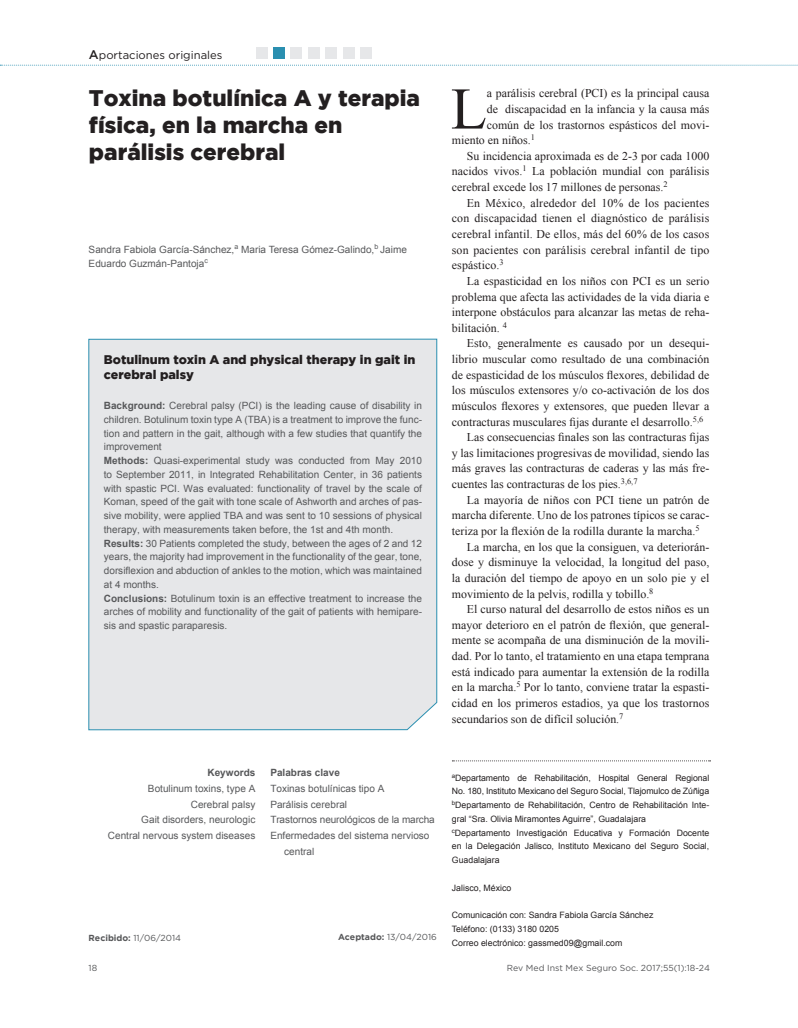
<style>
.page{position:relative;width:798px;height:1028px;background:#fff}
.page>*{position:absolute;margin:0;border:0;box-sizing:border-box;transform-origin:0 0}
.t1{font:59.12px "Times New Roman";color:#231f20}
.t2{font:900 22.5px/27px "Gotham";color:#231f20}
.t3{font:900 12.5px/15px "Gotham";color:#231f20}
.t4{font:11.88px "Times New Roman";color:#231f20}
.t5{font:11.25px "Gotham";color:#231f20}
.t6{font:10px/13.8px "Arial";color:#57585a}
.t7{font:700 10px "Arial";color:#57585a}
.t8{font:8.75px/13.8px "Arial";color:#231f20}
.t9{font:8.75px "Gotham";color:#57585a}
.s1{font-weight:500;font-size:12.5px}
.s2{font-weight:700}
</style>
<div class="page">
<div style="left:88px;top:338px;width:349px;height:392px;background:#e6e7e9"></div>
<svg style="left:0;top:65px;width:798px;height:1px"></svg>
<div style="left:273px;top:48px;width:11px;height:11px;background:#2a8fb0"></div>
<div style="left:256px;top:48px;width:11px;height:11px;background:#e6e7e9"></div>
<div style="left:308px;top:48px;width:11px;height:11px;background:#e6e7e9"></div>
<div style="left:290px;top:48px;width:12px;height:11px;background:#e6e7e9"></div>
<div style="left:343px;top:48px;width:11px;height:11px;background:#e6e7e9"></div>
<div style="left:325px;top:48px;width:11px;height:11px;background:#e6e7e9"></div>
<div style="left:360px;top:48px;width:11px;height:11px;background:#e6e7e9"></div>
<svg style="left:452px;top:760px;width:258px;height:1px"></svg>
<p class="t5" style="left:89px;top:48px;width:135px"><span class="s1">A</span>portaciones originales</p>
<h2 class="t2" style="left:89px;top:84px;width:332px">Toxina botulínica A y terapia física, en la marcha en parálisis cerebral</h2>
<p class="t6" style="left:89px;top:242px;width:320px">Sandra Fabiola García-Sánchez,<sup>a</sup> Maria Teresa Gómez-Galindo,<sup>b</sup> Jaime<br>Eduardo Guzmán-Pantoja<sup>c</sup></p>
<p class="t3" style="left:104px;top:352px;width:313px">Botulinum toxin A and physical therapy in gait in cerebral palsy</p>
<p class="t6" style="left:104px;top:399px;width:319px"><span class="s2">Background:</span> Cerebral palsy (PCI) is the leading cause of disability in children. Botulinum toxin type A (TBA) is a treatment to improve the func&shy;tion and pattern in the gait, although with a few studies that quantify the improvement<br><span class="s2">Methods:</span> Quasi-experimental study was conducted from May 2010 to September 2011, in Integrated Rehabilitation Center, in 36 patients with spastic PCI. Was evaluated: functionality of travel by the scale of Koman, speed of the gait with tone scale of Ashworth and arches of pas&shy;sive mobility, were applied TBA and was sent to 10 sessions of physical therapy, with measurements taken before, the 1st and 4th month.<br><span class="s2">Results:</span> 30 Patients completed the study, between the ages of 2 and 12 years, the majority had improvement in the functionality of the gear, tone, dorsiflexion and abduction of ankles to the motion, which was maintained at 4 months.<br><span class="s2">Conclusions:</span> Botulinum toxin is an effective treatment to increase the arches of mobility and functionality of the gait of patients with hemipare&shy;sis and spastic paraparesis.</p>
<h1 class="t1" style="left:450px;top:69px;width:38px">L</h1>
<p class="t4" style="left:486px;top:85px;width:224px">a parálisis cerebral (PCI) es la principal causa</p>
<p class="t4" style="left:486px;top:101px;width:224px">de discapacidad en la infancia y la causa más</p>
<p class="t4" style="left:486px;top:117px;width:224px">común de los trastornos espásticos del movi-</p>
<p class="t4" style="left:451px;top:132px;width:84px">miento en niños.<sup>1</sup></p>
<p class="t4" style="left:466px;top:148px;width:244px">Su incidencia aproximada es de 2-3 por cada 1000</p>
<p class="t4" style="left:451px;top:163px;width:259px">nacidos vivos.<sup>1</sup> La población mundial con parálisis</p>
<p class="t4" style="left:451px;top:179px;width:217px">cerebral excede los 17 millones de personas.<sup>2</sup></p>
<p class="t4" style="left:466px;top:195px;width:244px">En México, alrededor del 10% de los pacientes</p>
<p class="t4" style="left:451px;top:210px;width:259px">con discapacidad tienen el diagnóstico de parálisis</p>
<p class="t4" style="left:451px;top:226px;width:259px">cerebral infantil. De ellos, más del 60% de los casos</p>
<p class="t4" style="left:451px;top:242px;width:259px">son pacientes con parálisis cerebral infantil de tipo</p>
<p class="t4" style="left:451px;top:257px;width:53px">espástico.<sup>3</sup></p>
<p class="t4" style="left:466px;top:273px;width:244px">La espasticidad en los niños con PCI es un serio</p>
<p class="t4" style="left:451px;top:288px;width:259px">problema que afecta las actividades de la vida diaria e</p>
<p class="t4" style="left:451px;top:304px;width:259px">interpone obstáculos para alcanzar las metas de reha-</p>
<p class="t4" style="left:451px;top:320px;width:56px">bilitación. <sup>4</sup></p>
<p class="t4" style="left:466px;top:335px;width:244px">Esto, generalmente es causado por un desequi-</p>
<p class="t4" style="left:451px;top:351px;width:259px">librio muscular como resultado de una combinación</p>
<p class="t4" style="left:451px;top:367px;width:259px">de espasticidad de los músculos flexores, debilidad de</p>
<p class="t4" style="left:451px;top:382px;width:259px">los músculos extensores y/o co-activación de los dos</p>
<p class="t4" style="left:451px;top:398px;width:259px">músculos flexores y extensores, que pueden llevar a</p>
<p class="t4" style="left:451px;top:413px;width:253px">contracturas musculares fijas durante el desarrollo.<sup>5,6</sup></p>
<p class="t4" style="left:466px;top:429px;width:244px">Las consecuencias finales son las contracturas fijas</p>
<p class="t4" style="left:451px;top:445px;width:259px">y las limitaciones progresivas de movilidad, siendo las</p>
<p class="t4" style="left:451px;top:460px;width:259px">más graves las contracturas de caderas y las más fre-</p>
<p class="t4" style="left:451px;top:476px;width:187px">cuentes las contracturas de los pies.<sup>3,6,7</sup></p>
<p class="t4" style="left:466px;top:492px;width:244px">La mayoría de niños con PCI tiene un patrón de</p>
<p class="t4" style="left:451px;top:507px;width:259px">marcha diferente. Uno de los patrones típicos se carac-</p>
<p class="t4" style="left:451px;top:523px;width:249px">teriza por la flexión de la rodilla durante la marcha.<sup>5</sup></p>
<p class="t4" style="left:466px;top:538px;width:244px">La marcha, en los que la consiguen, va deteriorán-</p>
<p class="t4" style="left:451px;top:554px;width:259px">dose y disminuye la velocidad, la longitud del paso,</p>
<p class="t4" style="left:451px;top:570px;width:259px">la duración del tiempo de apoyo en un solo pie y el</p>
<p class="t4" style="left:451px;top:585px;width:203px">movimiento de la pelvis, rodilla y tobillo.<sup>8</sup></p>
<p class="t4" style="left:466px;top:601px;width:244px">El curso natural del desarrollo de estos niños es un</p>
<p class="t4" style="left:451px;top:617px;width:259px">mayor deterioro en el patrón de flexión, que general-</p>
<p class="t4" style="left:451px;top:632px;width:259px">mente se acompaña de una disminución de la movili-</p>
<p class="t4" style="left:451px;top:648px;width:259px">dad. Por lo tanto, el tratamiento en una etapa temprana</p>
<p class="t4" style="left:451px;top:663px;width:259px">está indicado para aumentar la extensión de la rodilla</p>
<p class="t4" style="left:451px;top:679px;width:259px">en la marcha.<sup>5</sup> Por lo tanto, conviene tratar la espasti-</p>
<p class="t4" style="left:451px;top:695px;width:259px">cidad en los primeros estadios, ya que los trastornos</p>
<p class="t4" style="left:451px;top:710px;width:173px">secundarios son de difícil solución.<sup>7</sup></p>
<p class="t7" style="left:207px;top:766px;width:49px">Keywords</p>
<p class="t6" style="left:108px;top:780px;width:149px;line-height:15.6px;text-align:right">Botulinum toxins, type A<br>Cerebral palsy<br>Gait disorders, neurologic<br>Central nervous system diseases</p>
<p class="t7" style="left:270px;top:766px;width:71px">Palabras clave</p>
<p class="t6" style="left:270px;top:781px;width:115px">Toxinas botulínicas tipo A</p>
<p class="t6" style="left:270px;top:797px;width:78px">Parálisis cerebral</p>
<p class="t6" style="left:270px;top:813px;width:166px">Trastornos neurológicos de la marcha</p>
<p class="t6" style="left:270px;top:828px;width:160px">Enfermedades del sistema nervioso</p>
<p class="t6" style="left:284px;top:844px;width:32px">central</p>
<p class="t9" style="left:89px;top:932px;width:94px"><span class="s2">Recibido:</span> 11/06/2014</p>
<p class="t9" style="left:338px;top:931px;width:100px"><span class="s2">Aceptado:</span> 13/04/2016</p>
<p class="t8" style="left:451px;top:770px;width:259px"><sup>a</sup>Departamento de Rehabilitación, Hospital General Regional No. 180, Instituto Mexicano del Seguro Social, Tlajomulco de Zúñiga <sup>b</sup>Departamento de Rehabilitación, Centro de Rehabilitación Inte&shy;gral “Sra. Olivia Miramontes Aguirre”, Guadalajara<br><sup>c</sup>Departamento Investigación Educativa y Formación Docente en la Delegación Jalisco, Instituto Mexicano del Seguro Social, Guadalajara</p>
<p class="t8" style="left:451px;top:880px;width:61px">Jalisco, México</p>
<p class="t8" style="left:451px;top:908px;width:203px">Comunicación con: Sandra Fabiola García Sánchez<br>Teléfono: (0133) 3180 0205<br>Correo electrónico: gassmed09@gmail.com</p>
<p class="t9" style="left:89px;top:961px;width:10px">18</p>
<p class="t9" style="left:506px;top:961px;width:205px">Rev Med Inst Mex Seguro Soc. 2017;55(1):18-24</p>
</div>
